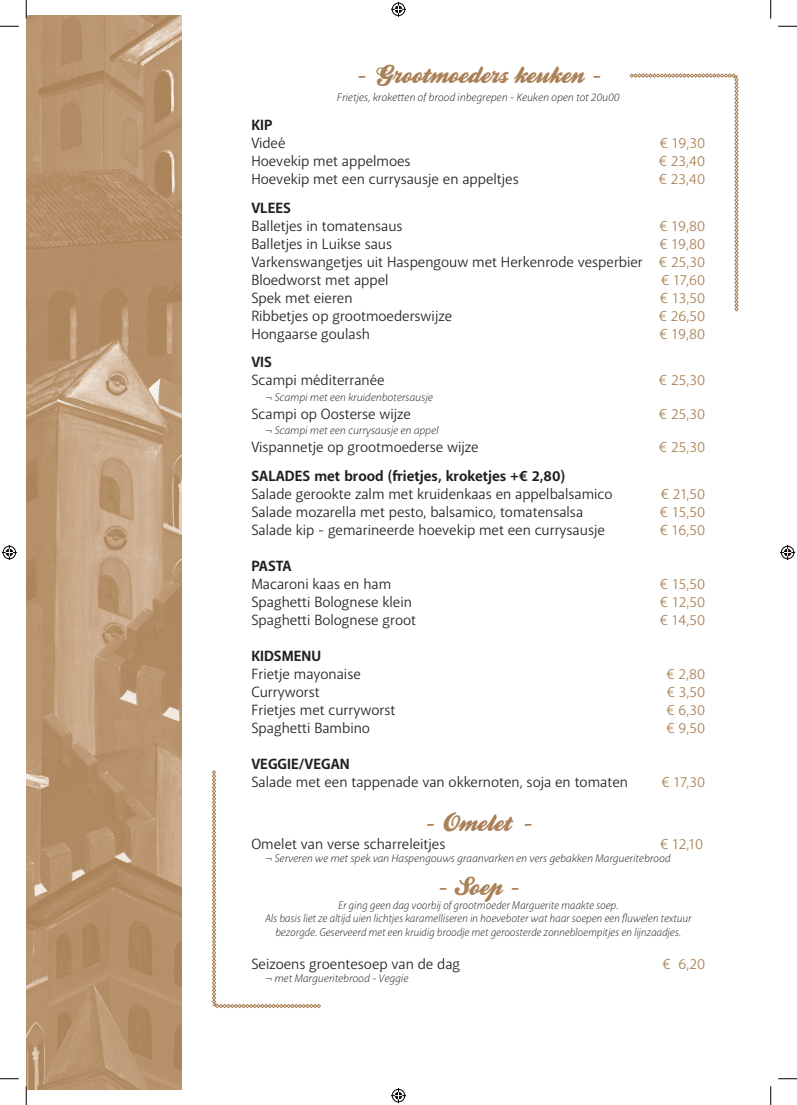
<style>
.page{position:relative;width:797px;height:1105px;background:#fff}
.page>*{position:absolute;margin:0;border:0;box-sizing:border-box;transform-origin:0 0}
.t1{font:italic 27.5px "Kestrel Script";color:#aa8157}
.t2{font:15px/18px "Akagi Pro";color:#231f20;text-align:justify}
.t3{font:15px "Akagi Pro";color:#aa8157}
.t4{font:700 15px "Akagi Pro";color:#231f20}
.t5{font:italic 300 11.25px/13.5px "Akagi Pro";color:#231f20;text-align:center;scale:.96 1}
.t6{font:italic 300 11.25px "Akagi Pro";color:#231f20}
.s1{color:#aa8157}
</style>
<div class="page">
<img style="left:26px;top:16px;width:155px;height:1073px">
<svg style="left:629px;top:74px;width:109px;height:237px"></svg>
<svg style="left:212px;top:770px;width:109px;height:238px"></svg>
<svg style="left:0;top:25px;width:19px;height:2px"></svg>
<svg style="left:778px;top:25px;width:19px;height:2px"></svg>
<svg style="left:0;top:1078px;width:19px;height:1px"></svg>
<svg style="left:778px;top:1078px;width:19px;height:1px"></svg>
<svg style="left:25px;top:0;width:2px;height:19px"></svg>
<svg style="left:25px;top:1086px;width:2px;height:19px"></svg>
<svg style="left:770px;top:0;width:1px;height:19px"></svg>
<svg style="left:770px;top:1086px;width:1px;height:19px"></svg>
<svg style="left:391px;top:2px;width:15px;height:15px"></svg>
<svg style="left:391px;top:1088px;width:15px;height:15px"></svg>
<svg style="left:2px;top:545px;width:15px;height:15px"></svg>
<svg style="left:780px;top:545px;width:15px;height:15px"></svg>
<h1 class="t1" style="left:355px;top:61px;width:248px">- Grootmoeders keuken -</h1>
<p class="t6" style="left:337px;top:91px;width:284px">Frietjes, kroketten of brood inbegrepen - Keuken open tot 20u00</p>
<p class="t4" style="left:251px;top:116px;width:23px">KIP</p>
<p class="t2" style="left:251px;top:134px;width:36px">Videé</p>
<p class="t3" style="left:659px;top:134px;width:47px">€ 19,30</p>
<p class="t2" style="left:251px;top:152px;width:161px">Hoevekip met appelmoes</p>
<p class="t3" style="left:659px;top:152px;width:48px">€ 23,40</p>
<p class="t2" style="left:251px;top:170px;width:269px">Hoevekip met een currysausje en appeltjes</p>
<p class="t3" style="left:659px;top:170px;width:48px">€ 23,40</p>
<p class="t4" style="left:251px;top:198px;width:41px">VLEES</p>
<p class="t2" style="left:251px;top:217px;width:153px">Balletjes in tomatensaus</p>
<p class="t3" style="left:659px;top:216px;width:47px">€ 19,80</p>
<p class="t2" style="left:251px;top:235px;width:142px">Balletjes in Luikse saus</p>
<p class="t2" style="left:251px;top:235px;width:455px;text-indent:408px"><span class="s1">€ 19,80<br></span>Varkenswangetjes uit Haspengouw met Herkenrode vesperbier <span class="s1">€ 25,30<br></span>Bloedworst met appel</p>
<p class="t3" style="left:661px;top:270px;width:45px">€ 17,60</p>
<p class="t2" style="left:251px;top:289px;width:103px">Spek met eieren</p>
<p class="t3" style="left:660px;top:288px;width:47px">€ 13,50</p>
<p class="t2" style="left:251px;top:307px;width:202px">Ribbetjes op grootmoederswijze</p>
<p class="t3" style="left:658px;top:306px;width:48px">€ 26,50</p>
<p class="t2" style="left:251px;top:325px;width:120px">Hongaarse goulash</p>
<p class="t3" style="left:659px;top:324px;width:47px">€ 19,80</p>
<p class="t4" style="left:251px;top:353px;width:22px">VIS</p>
<p class="t2" style="left:251px;top:371px;width:135px">Scampi méditerranée</p>
<p class="t3" style="left:659px;top:371px;width:48px">€ 25,30</p>
<p class="t6" style="left:265px;top:390px;width:169px">¬ Scampi met een kruidenbotersausje</p>
<p class="t2" style="left:251px;top:405px;width:161px">Scampi op Oosterse wijze</p>
<p class="t3" style="left:659px;top:405px;width:48px">€ 25,30</p>
<p class="t6" style="left:265px;top:424px;width:174px">¬ Scampi met een currysausje en appel</p>
<p class="t2" style="left:251px;top:438px;width:229px">Vispannetje op grootmoederse wijze</p>
<p class="t3" style="left:659px;top:438px;width:48px">€ 25,30</p>
<p class="t4" style="left:251px;top:467px;width:315px">SALADES met brood (frietjes, kroketjes +€ 2,80)</p>
<p class="t2" style="left:251px;top:485px;width:363px">Salade gerookte zalm met kruidenkaas en appelbalsamico</p>
<p class="t3" style="left:660px;top:485px;width:46px">€ 21,50</p>
<p class="t2" style="left:251px;top:503px;width:333px">Salade mozarella met pesto, balsamico, tomatensalsa</p>
<p class="t3" style="left:660px;top:503px;width:47px">€ 15,50</p>
<p class="t2" style="left:251px;top:521px;width:355px">Salade kip - gemarineerde hoevekip met een currysausje</p>
<p class="t3" style="left:659px;top:521px;width:47px">€ 16,50</p>
<p class="t4" style="left:251px;top:557px;width:42px">PASTA</p>
<p class="t2" style="left:251px;top:575px;width:141px">Macaroni kaas en ham</p>
<p class="t3" style="left:660px;top:575px;width:47px">€ 15,50</p>
<p class="t2" style="left:251px;top:593px;width:162px">Spaghetti Bolognese klein</p>
<p class="t3" style="left:660px;top:593px;width:47px">€ 12,50</p>
<p class="t2" style="left:251px;top:611px;width:166px">Spaghetti Bolognese groot</p>
<p class="t3" style="left:660px;top:611px;width:47px">€ 14,50</p>
<p class="t4" style="left:251px;top:647px;width:71px">KIDSMENU</p>
<p class="t2" style="left:251px;top:665px;width:111px">Frietje mayonaise</p>
<p class="t3" style="left:666px;top:665px;width:40px">€ 2,80</p>
<p class="t2" style="left:251px;top:683px;width:70px">Curryworst</p>
<p class="t3" style="left:666px;top:683px;width:40px">€ 3,50</p>
<p class="t2" style="left:251px;top:701px;width:145px">Frietjes met curryworst</p>
<p class="t3" style="left:666px;top:701px;width:40px">€ 6,30</p>
<p class="t2" style="left:251px;top:719px;width:120px">Spaghetti Bambino</p>
<p class="t3" style="left:666px;top:719px;width:40px">€ 9,50</p>
<p class="t4" style="left:251px;top:755px;width:100px">VEGGIE/VEGAN</p>
<p class="t2" style="left:251px;top:773px;width:378px">Salade met een tappenade van okkernoten, soja en tomaten</p>
<p class="t3" style="left:661px;top:773px;width:45px">€ 17,30</p>
<h1 class="t1" style="left:424px;top:808px;width:111px">- Omelet -</h1>
<p class="t2" style="left:251px;top:835px;width:195px">Omelet van verse scharreleitjes</p>
<p class="t3" style="left:660px;top:834px;width:45px">€ 12,10</p>
<p class="t6" style="left:265px;top:851px;width:406px">¬ Serveren we met spek van Haspengouws graanvarken en vers gebakken Margueritebrood</p>
<h1 class="t1" style="left:436px;top:872px;width:85px">- Soep -</h1>
<p class="t5" style="left:265px;top:898px;width:445px">Er ging geen dag voorbij of grootmoeder Marguerite maakte soep.<br>Als basis liet ze altijd uien lichtjes karamelliseren in hoeveboter wat haar soepen een fluwelen textuur bezorgde. Geserveerd met een kruidig broodje met geroosterde zonnebloempitjes en lijnzaadjes.</p>
<p class="t2" style="left:251px;top:955px;width:210px">Seizoens groentesoep van de dag</p>
<p class="t3" style="left:662px;top:954px;width:44px">€ 6,20</p>
<p class="t6" style="left:265px;top:971px;width:144px">¬ met Margueritebrood - Veggie</p>
</div>
